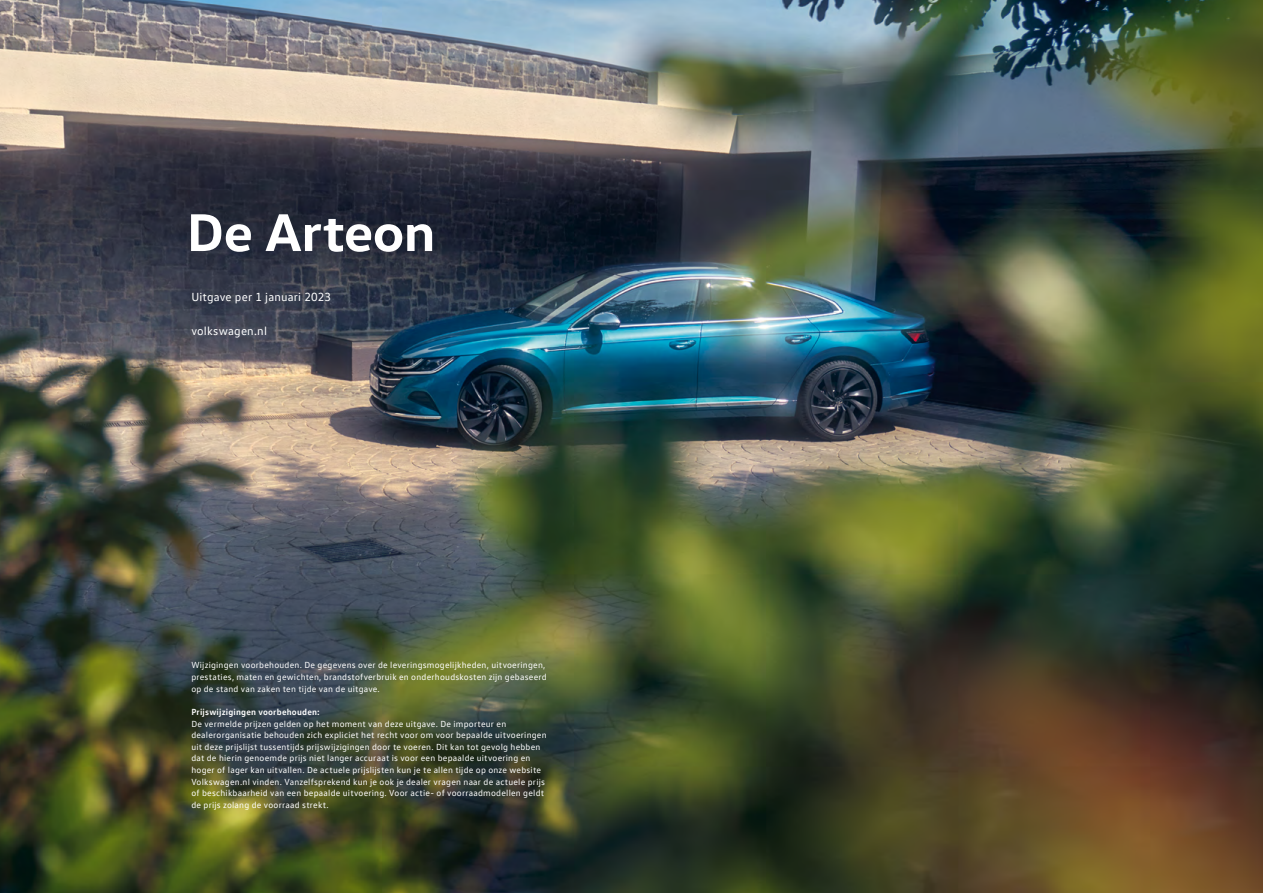
<style>
.page{position:relative;width:1263px;height:893px;background:#fff}
.page>*{position:absolute;margin:0;border:0;box-sizing:border-box;transform-origin:0 0}
.t1{font:700 54px "VW Head";letter-spacing:-.005em;color:#fff}
.t2{font:12px "VW Text";letter-spacing:.015em;color:#fff}
.t3{font:9px/11.7px "VW Text";letter-spacing:.025em;color:#fff}
.t4{font:700 9px "VW Text";letter-spacing:.025em;color:#fff}
</style>
<div class="page">
<img style="left:0;top:0;width:1263px;height:893px">
<h1 class="t1" style="left:187px;top:197px;width:250px">De Arteon</h1>
<h2 class="t2" style="left:191px;top:289px;width:141px">Uitgave per 1 januari 2023</h2>
<h2 class="t2" style="left:191px;top:324px;width:77px">volkswagen.nl</h2>
<p class="t3" style="left:191px;top:659px;width:357px">Wijzigingen voorbehouden. De gegevens over de leveringsmogelijkheden, uitvoeringen, prestaties, maten en gewichten, brandstofverbruik en onderhoudskosten zijn gebaseerd op de stand van zaken ten tijde van de uitgave.</p>
<p class="t4" style="left:191px;top:706px;width:130px">Prijswijzigingen voorbehouden:</p>
<p class="t3" style="left:191px;top:717px;width:357px">De vermelde prijzen gelden op het moment van deze uitgave. De importeur en dealerorganisatie behouden zich expliciet het recht voor om voor bepaalde uitvoeringen uit deze prijslijst tussentijds prijswijzigingen door te voeren. Dit kan tot gevolg hebben dat de hierin genoemde prijs niet langer accuraat is voor een bepaalde uitvoering en hoger of lager kan uitvallen. De actuele prijslijsten kun je te allen tijde op onze website Volkswagen.nl vinden. Vanzelfsprekend kun je ook je dealer vragen naar de actuele prijs of beschikbaarheid van een bepaalde uitvoering. Voor actie- of voorraadmodellen geldt de prijs zolang de voorraad strekt.</p>
</div>
